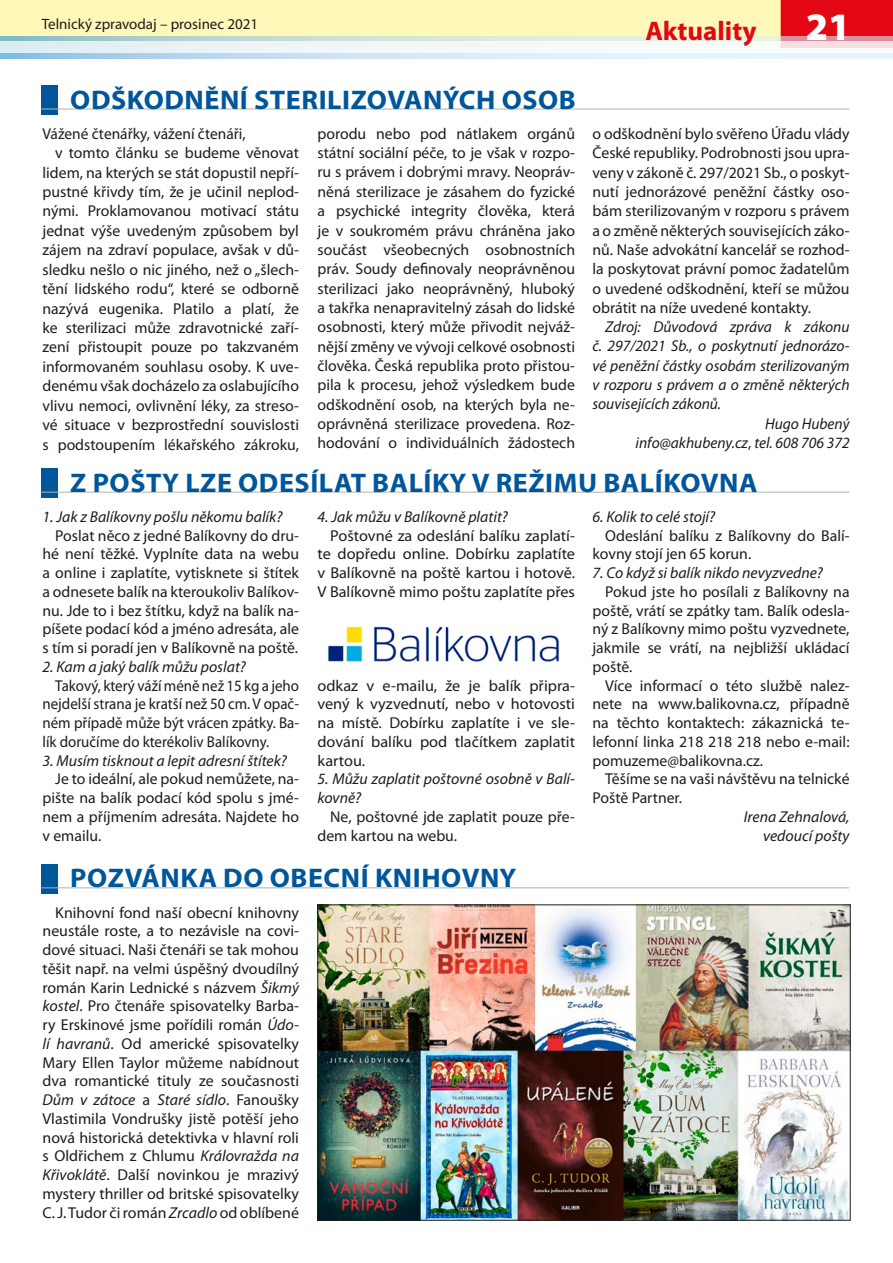
<style>
.page{position:relative;width:893px;height:1263px;background:#fff}
.page>*{position:absolute;margin:0;border:0;box-sizing:border-box;transform-origin:0 0}
.t1{font:900 39px "Myriad Pro";color:#fff}
.t2{font:700 27px "Myriad Pro";letter-spacing:.02em;color:#00569a;scale:1.04 1}
.t3{font:700 27px "Myriad Pro";color:#e30613}
.t4{font:15.75px/18.8px "Myriad Pro";color:#1d1d1b;text-align:justify}
.t5{font:italic 15.75px/18.8px "Myriad Pro";color:#1d1d1b}
.t6{font:15.75px/18.8px "Myriad Pro";color:#1d1d1b;text-align:justify;scale:.95 1}
.t7{font:15px "Myriad Pro";color:#1d1d1b}
.s1{font-style:normal}
.s2{font-style:italic}
</style>
<div class="page">
<div style="left:781px;top:0;width:112px;height:47px;background:#e30613"></div>
<div style="left:0;top:0;width:781px;height:47px;background:#fff8b8"></div>
<svg style="left:0;top:37px;width:893px;height:21px;background:#cfdfe6"></svg>
<svg style="left:0;top:42px;width:893px;height:11px;fill:#f4f7f7"></svg>
<div style="left:41px;top:85px;width:17px;height:30px;background:#00569a"></div>
<hr style="left:41px;top:109px;width:808px;height:1px;background:#b3b2b2">
<div style="left:41px;top:468px;width:17px;height:30px;background:#00569a"></div>
<hr style="left:41px;top:492px;width:808px;height:1px;background:#b3b2b2">
<div style="left:41px;top:864px;width:17px;height:29px;background:#00569a"></div>
<hr style="left:41px;top:887px;width:808px;height:1px;background:#b3b2b2">
<img style="left:328px;top:626px;width:232px;height:36px">
<img style="left:320px;top:907px;width:528px;height:311px">
<div style="left:318px;top:905px;width:532px;height:315px;border:1px solid #1d1d1b"></div>
<p class="t7" style="left:42px;top:14px;width:218px">Telnický zpravodaj – prosinec 2021</p>
<h2 class="t3" style="left:645px;top:14px;width:113px">Aktuality</h2>
<h1 class="t1" style="left:806px;top:0;width:46px">21</h1>
<h2 class="t2" style="left:70px;top:82px;width:487px">ODŠKODNĚNÍ STERILIZOVANÝCH OSOB</h2>
<p class="t4" style="left:43px;top:124px;width:205px">Vážené čtenářky, vážení čtenáři,</p>
<p class="t4" style="left:55px;top:143px;width:245px">v tomto článku se budeme věnovat</p>
<p class="t4" style="left:43px;top:163px;width:258px">lidem, na kterých se stát dopustil nepří-</p>
<p class="t4" style="left:43px;top:182px;width:258px">pustné křivdy tím, že je učinil neplod-</p>
<p class="t4" style="left:43px;top:202px;width:258px">nými. Proklamovanou motivací státu</p>
<p class="t4" style="left:43px;top:221px;width:258px">jednat výše uvedeným způsobem byl</p>
<p class="t4" style="left:43px;top:240px;width:258px">zájem na zdraví populace, avšak v dů-</p>
<p class="t4" style="left:43px;top:260px;width:258px">sledku nešlo o nic jiného, než o „šlech-</p>
<p class="t4" style="left:43px;top:279px;width:258px">tění lidského rodu“, které se odborně</p>
<p class="t4" style="left:43px;top:299px;width:258px">nazývá eugenika. Platilo a platí, že</p>
<p class="t4" style="left:43px;top:318px;width:258px">ke sterilizaci může zdravotnické zaří-</p>
<p class="t4" style="left:43px;top:337px;width:258px">zení přistoupit pouze po takzvaném</p>
<p class="t4" style="left:43px;top:357px;width:258px">informovaném souhlasu osoby. K uve-</p>
<p class="t4" style="left:43px;top:376px;width:258px">denému však docházelo za oslabujícího</p>
<p class="t4" style="left:43px;top:396px;width:258px">vlivu nemoci, ovlivnění léky, za streso-</p>
<p class="t4" style="left:43px;top:415px;width:258px">vé situace v bezprostřední souvislosti</p>
<p class="t4" style="left:43px;top:435px;width:258px">s podstoupením lékařského zákroku,</p>
<p class="t4" style="left:317px;top:124px;width:259px;line-height:19.4px">porodu nebo pod nátlakem orgánů státní sociální péče, to je však v rozpo&shy;ru s právem i dobrými mravy. Neopráv&shy;něná sterilizace je zásahem do fyzické a psychické integrity člověka, která je v soukromém právu chráněna jako součást všeobecných osobnostních práv. Soudy definovaly neoprávněnou sterilizaci jako neoprávněný, hluboký a takřka nenapravitelný zásah do lidské osobnosti, který může přivodit nejváž&shy;nější změny ve vývoji celkové osobnosti člověka. Česká republika proto přistou&shy;pila k procesu, jehož výsledkem bude odškodnění osob, na kterých byla ne&shy;oprávněná sterilizace provedena. Roz&shy;hodování o individuálních žádostech</p>
<p class="t4" style="left:592px;top:124px;width:259px;line-height:19.4px">o odškodnění bylo svěřeno Úřadu vlády České republiky. Podrobnosti jsou upra&shy;veny v zákoně č. 297/2021 Sb., o poskyt&shy;nutí jednorázové peněžní částky oso&shy;bám sterilizovaným v rozporu s právem a o změně některých souvisejících záko&shy;nů. Naše advokátní kancelář se rozhod&shy;la poskytovat právní pomoc žadatelům o uvedené odškodnění, kteří se můžou obrátit na níže uvedené kontakty.</p>
<p class="t5" style="left:605px;top:317px;width:246px">Zdroj: Důvodová zpráva k zákonu</p>
<p class="t5" style="left:592px;top:337px;width:259px">č. 297/2021 Sb., o poskytnutí jednorázo-</p>
<p class="t5" style="left:592px;top:356px;width:259px">vé peněžní částky osobám sterilizovaným</p>
<p class="t5" style="left:592px;top:375px;width:259px">v rozporu s právem a o změně některých</p>
<p class="t5" style="left:592px;top:395px;width:130px">souvisejících zákonů.</p>
<p class="t5" style="left:765px;top:414px;width:86px">Hugo Hubený</p>
<p class="t5" style="left:635px;top:433px;width:216px">info@akhubeny.cz<span class="s1">,</span> tel. 608 706 372</p>
<h2 class="t2" style="left:70px;top:465px;width:662px">Z POŠTY LZE ODESÍLAT BALÍKY V REŽIMU BALÍKOVNA</h2>
<p class="t5" style="left:43px;top:507px;width:241px">1. Jak z Balíkovny pošlu někomu balík?</p>
<p class="t4" style="left:43px;top:526px;width:258px;text-indent:13px">Poslat něco z jedné Balíkovny do dru&shy;hé není těžké. Vyplníte data na webu a online i zaplatíte, vytisknete si štítek a odnesete balík na kteroukoliv Balíkov&shy;nu. Jde to i bez štítku, když na balík na&shy;píšete podací kód a jméno adresáta, ale s tím si poradí jen v Balíkovně na poště.</p>
<p class="t5" style="left:43px;top:657px;width:205px">2. Kam a jaký balík můžu poslat?</p>
<p class="t6" style="left:43px;top:676px;width:272px;text-indent:13px">Takový, který váží méně než 15 kg a jeho nejdelší strana je kratší než 50 cm. V opač&shy;ném případě může být vrácen zpátky. Ba&shy;lík doručíme do kterékoliv Balíkovny.</p>
<p class="t5" style="left:43px;top:751px;width:246px">3. Musím tisknout a lepit adresní štítek?</p>
<p class="t4" style="left:43px;top:769px;width:258px;text-indent:13px">Je to ideální, ale pokud nemůžete, na&shy;pište na balík podací kód spolu s jmé&shy;nem a příjmením adresáta. Najdete ho v emailu.</p>
<p class="t5" style="left:317px;top:507px;width:192px">4. Jak můžu v Balíkovně platit?</p>
<p class="t4" style="left:317px;top:526px;width:259px;text-indent:13px">Poštovné za odeslání balíku zaplatí&shy;te dopředu online. Dobírku zaplatíte v Balíkovně na poště kartou i hotově.<br>V Balíkovně mimo poštu zaplatíte přes</p>
<p class="t4" style="left:317px;top:676px;width:259px">odkaz v e-mailu, že je balík připra&shy;vený k vyzvednutí, nebo v hotovosti na místě. Dobírku zaplatíte i ve sle&shy;dování balíku pod tlačítkem zaplatit kartou.</p>
<p class="t5" style="left:317px;top:769px;width:259px">5. Můžu zaplatit poštovné osobně v Balí&shy;kovně?</p>
<p class="t4" style="left:317px;top:807px;width:259px;text-indent:13px">Ne, poštovné jde zaplatit pouze pře&shy;dem kartou na webu.</p>
<h2 class="t2" style="left:70px;top:861px;width:430px">POZVÁNKA DO OBECNÍ KNIHOVNY</h2>
<p class="t4" style="left:43px;top:903px;width:258px;text-indent:13px">Knihovní fond naší obecní knihovny neustále roste, a to nezávisle na covi&shy;dové situaci. Naši čtenáři se tak mohou těšit např. na velmi úspěšný dvoudílný román Karin Lednické s názvem <span class="s2">Šikmý kostel</span>. Pro čtenáře spisovatelky Barba&shy;ry Erskinové jsme pořídili román <span class="s2">Údo&shy;lí havranů</span>. Od americké spisovatelky Mary Ellen Taylor můžeme nabídnout dva romantické tituly ze současnosti <span class="s2">Dům v zátoce</span> a <span class="s2">Staré sídlo</span>. Fanoušky Vlastimila Vondrušky jistě potěší jeho nová historická detektivka v hlavní roli s Oldřichem z Chlumu <span class="s2">Královražda na Křivoklátě</span>. Další novinkou je mrazivý mystery thriller od britské spisovatelky C. J. Tudor či román <span class="s2">Zrcadlo</span> od oblíbené</p>
<p class="t5" style="left:592px;top:507px;width:124px">6. Kolik to celé stojí?</p>
<p class="t4" style="left:592px;top:526px;width:259px;text-indent:13px">Odeslání balíku z Balíkovny do Balí&shy;kovny stojí jen 65 korun.</p>
<p class="t5" style="left:592px;top:563px;width:232px">7. Co když si balík nikdo nevyzvedne?</p>
<p class="t4" style="left:592px;top:582px;width:259px;text-indent:13px">Pokud jste ho posílali z Balíkovny na poště, vrátí se zpátky tam. Balík odesla&shy;ný z Balíkovny mimo poštu vyzvednete, jakmile se vrátí, na nejbližší ukládací poště.</p>
<p class="t4" style="left:592px;top:676px;width:259px;text-indent:13px">Více informací o této službě nalez&shy;nete na www.balikovna.cz, případně na těchto kontaktech: zákaznická te&shy;lefonní linka 218 218 218 nebo e-mail: pomuzeme@balikovna.cz.</p>
<p class="t4" style="left:592px;top:769px;width:259px;text-indent:13px">Těšíme se na vaši návštěvu na telnické<br>Poště Partner.</p>
<p class="t5" style="left:744px;top:807px;width:107px;text-align:right">Irena Zehnalová, vedoucí pošty</p>
</div>
